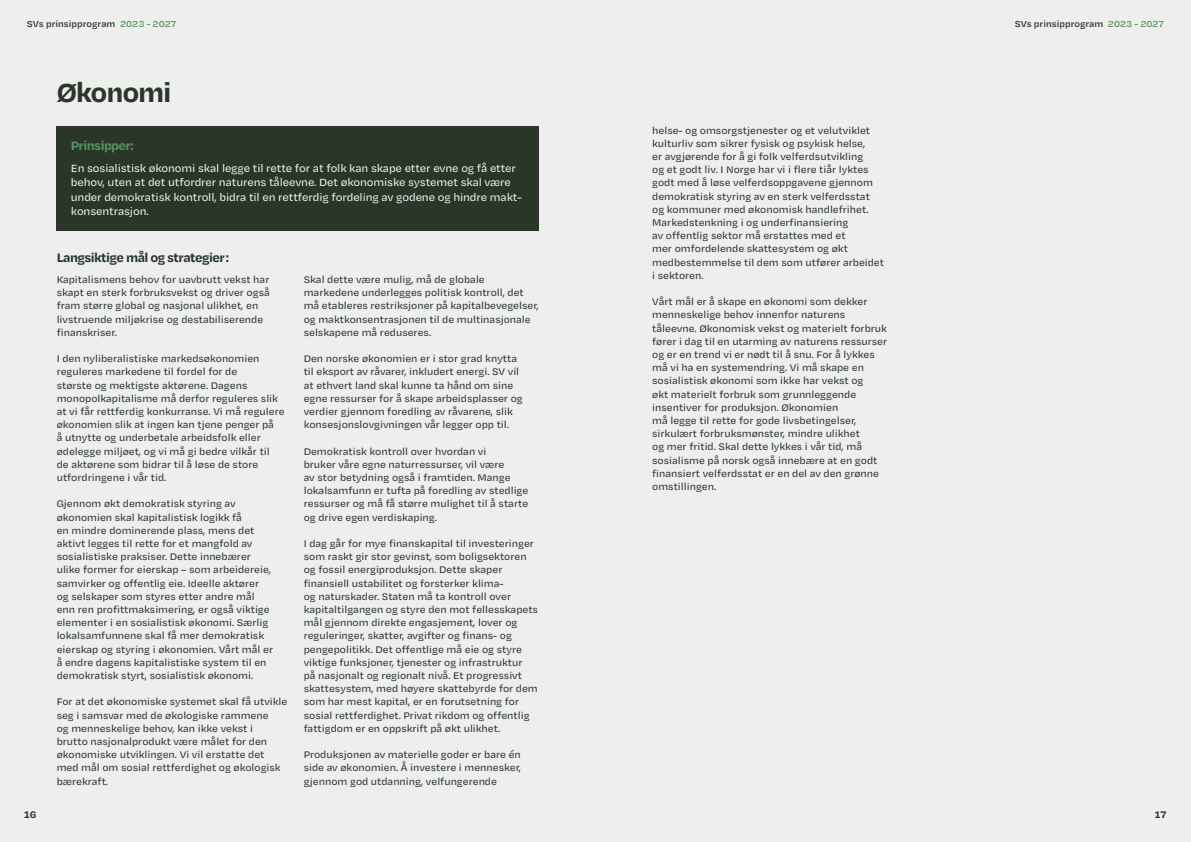
<style>
.page{position:relative;width:1191px;height:842px;background:#eee}
.page>*{position:absolute;margin:0;border:0;box-sizing:border-box;transform-origin:0 0}
.t1{font:700 30px "Degular Text";letter-spacing:-.04em;color:#293628}
.t2{font:700 14px "Degular Text";letter-spacing:-.04em;color:#293628}
.t3{font:700 14px "Degular Text";letter-spacing:-.04em;color:#56935e}
.t4{font:500 12px/14.4px "Degular Text";letter-spacing:-.01em;color:#eee}
.t5{font:500 11px/13.2px "Degular Text";color:#293628}
.t6{font:700 11px "Degular Text";color:#293628}
.t7{font:600 10px "Degular Text";color:#293628}
.s1{color:#56935e}
</style>
<div class="page">
<div style="left:57px;top:126px;width:482px;height:105px;background:#293628"></div>
<p class="t7" style="left:27px;top:17px;width:151px">SVs prinsipprogram <span class="s1">2023 - 2027</span></p>
<p class="t7" style="left:1014px;top:17px;width:151px">SVs prinsipprogram <span class="s1">2023 - 2027</span></p>
<h1 class="t1" style="left:57px;top:72px;width:116px">Økonomi</h1>
<p class="t3" style="left:71px;top:136px;width:64px">Prinsipper:</p>
<p class="t4" style="left:71px;top:160px;width:452px">En sosialistisk økonomi skal legge til rette for at folk kan skape etter evne og få etter behov, uten at det utfordrer naturens tåleevne. Det økonomiske systemet skal være under demokratisk kontroll, bidra til en rettferdig fordeling av godene og hindre makt&shy;konsentrasjon.</p>
<p class="t2" style="left:57px;top:248px;width:174px">Langsiktige mål og strategier:</p>
<p class="t5" style="left:57px;top:272px;width:215px">Kapitalismens behov for uavbrutt vekst har skapt en sterk forbruksvekst og driver også fram større global og nasjonal ulikhet, en livstruende miljøkrise og destabiliserende finanskriser.</p>
<p class="t5" style="left:57px;top:352px;width:229px">I den nyliberalistiske markedsøkonomien reguleres markedene til fordel for de<br>største og mektigste aktørene. Dagens monopolkapitalisme må derfor reguleres slik at vi får rettferdig konkurranse. Vi må regulere økonomien slik at ingen kan tjene penger på<br>å utnytte og underbetale arbeidsfolk eller ødelegge miljøet, og vi må gi bedre vilkår til<br>de aktørene som bidrar til å løse de store utfordringene i vår tid.</p>
<p class="t5" style="left:57px;top:497px;width:218px">Gjennom økt demokratisk styring av økonomien skal kapitalistisk logikk få<br>en mindre dominerende plass, mens det aktivt legges til rette for et mangfold av sosialistiske praksiser. Dette innebærer ulike former for eierskap – som arbeidereie, samvirker og offentlig eie. Ideelle aktører og selskaper som styres etter andre mål enn ren profittmaksimering, er også viktige elementer i en sosialistisk økonomi. Særlig lokalsamfunnene skal få mer demokratisk eierskap og styring i økonomien. Vårt mål er å endre dagens kapitalistiske system til en demokratisk styrt, sosialistisk økonomi.</p>
<p class="t5" style="left:57px;top:695px;width:232px">For at det økonomiske systemet skal få utvikle seg i samsvar med de økologiske rammene<br>og menneskelige behov, kan ikke vekst i<br>brutto nasjonalprodukt være målet for den økonomiske utviklingen. Vi vil erstatte det med mål om sosial rettferdighet og økologisk bærekraft.</p>
<p class="t5" style="left:304px;top:272px;width:236px">Skal dette være mulig, må de globale markedene underlegges politisk kontroll, det må etableres restriksjoner på kapitalbevegelser, og maktkonsentrasjonen til de multinasjonale selskapene må reduseres.</p>
<p class="t5" style="left:304px;top:352px;width:220px">Den norske økonomien er i stor grad knytta til eksport av råvarer, inkludert energi. SV vil at ethvert land skal kunne ta hånd om sine egne ressurser for å skape arbeidsplasser og verdier gjennom foredling av råvarene, slik konsesjonslovgivningen vår legger opp til.</p>
<p class="t5" style="left:304px;top:444px;width:226px">Demokratisk kontroll over hvordan vi<br>bruker våre egne naturressurser, vil være<br>av stor betydning også i framtiden. Mange lokalsamfunn er tufta på foredling av stedlige ressurser og må få større mulighet til å starte og drive egen verdiskaping.</p>
<p class="t5" style="left:304px;top:536px;width:236px">I dag går for mye finanskapital til investeringer som raskt gir stor gevinst, som boligsektoren og fossil energiproduksjon. Dette skaper finansiell ustabilitet og forsterker klima-<br>og naturskader. Staten må ta kontroll over kapitaltilgangen og styre den mot fellesskapets mål gjennom direkte engasjement, lover og reguleringer, skatter, avgifter og finans- og pengepolitikk. Det offentlige må eie og styre viktige funksjoner, tjenester og infrastruktur<br>på nasjonalt og regionalt nivå. Et progressivt skattesystem, med høyere skattebyrde for dem som har mest kapital, er en forutsetning for sosial rettferdighet. Privat rikdom og offentlig fattigdom er en oppskrift på økt ulikhet.</p>
<p class="t5" style="left:304px;top:748px;width:219px;text-align:justify">Produksjonen av materielle goder er bare én side av økonomien. Å investere i mennesker, gjennom god utdanning, velfungerende</p>
<p class="t5" style="left:652px;top:123px;width:233px">helse- og omsorgstjenester og et velutviklet kulturliv som sikrer fysisk og psykisk helse,<br>er avgjørende for å gi folk velferdsutvikling<br>og et godt liv. I Norge har vi i flere tiår lyktes godt med å løse velferdsoppgavene gjennom demokratisk styring av en sterk velferdsstat og kommuner med økonomisk handlefrihet.<br>Markedstenkning i og underfinansiering<br>av offentlig sektor må erstattes med et<br>mer omfordelende skattesystem og økt medbestemmelse til dem som utfører arbeidet i sektoren.</p>
<p class="t5" style="left:652px;top:295px;width:236px">Vårt mål er å skape en økonomi som dekker menneskelige behov innenfor naturens tåleevne. Økonomisk vekst og materielt forbruk fører i dag til en utarming av naturens ressurser og er en trend vi er nødt til å snu. For å lykkes må vi ha en systemendring. Vi må skape en sosialistisk økonomi som ikke har vekst og<br>økt materielt forbruk som grunnleggende insentiver for produksjon. Økonomien<br>må legge til rette for gode livsbetingelser, sirkulært forbruksmønster, mindre ulikhet<br>og mer fritid. Skal dette lykkes i vår tid, må sosialisme på norsk også innebære at en godt finansiert velferdsstat er en del av den grønne omstillingen.</p>
<p class="t6" style="left:24px;top:807px;width:14px">16</p>
<p class="t6" style="left:1154px;top:807px;width:13px">17</p>
</div>
